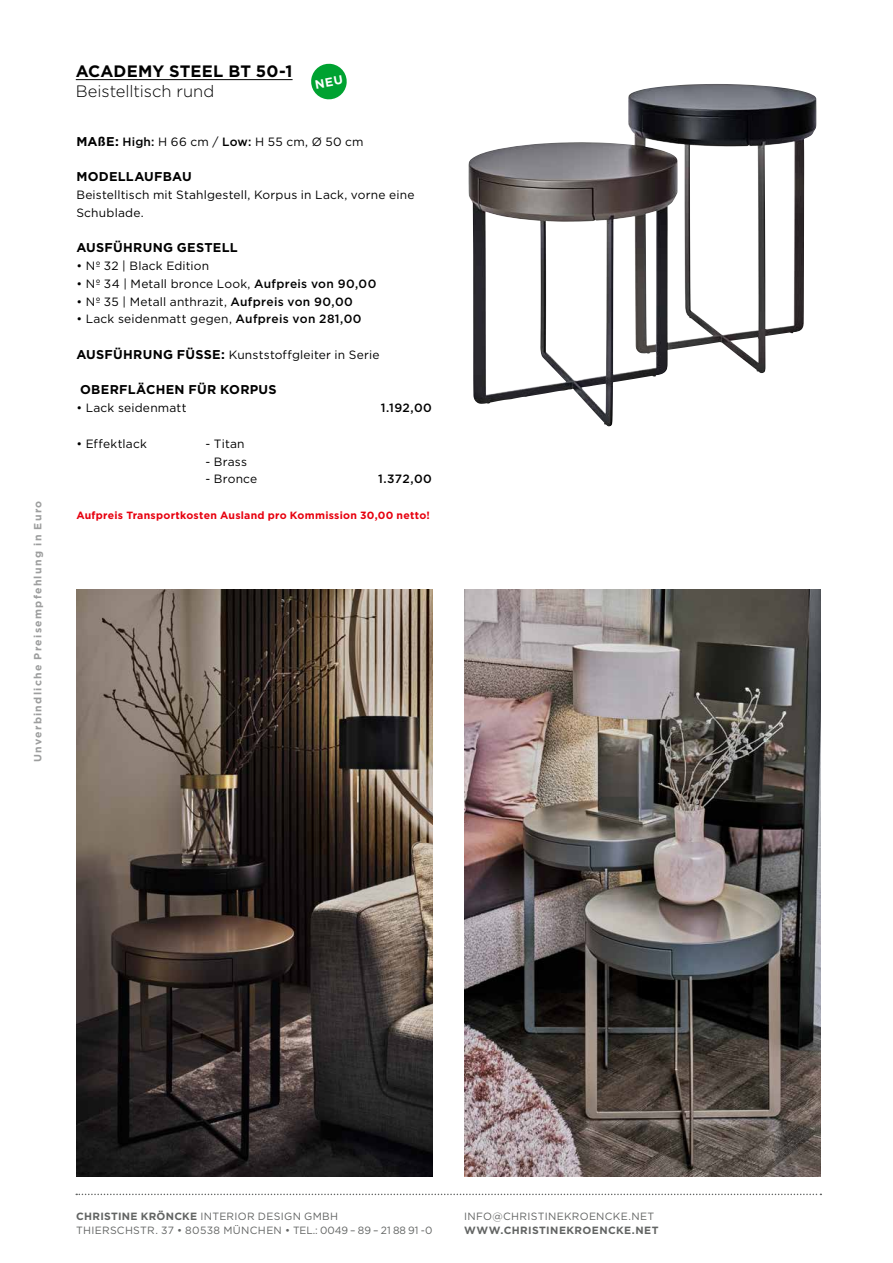
<style>
.page{position:relative;width:893px;height:1263px;background:#fff}
.page>*{position:absolute;margin:0;border:0;box-sizing:border-box;transform-origin:0 0}
.t1{font:700 16.5px "Gotham";letter-spacing:.005em;color:#000}
.t2{font:300 16.5px "Gotham";letter-spacing:-.005em;color:#000}
.t3{font:700 12.75px "Gotham";letter-spacing:.02em;color:#000}
.t4{font:12px/17.7px "Gotham";letter-spacing:.015em;color:#000}
.t5{font:500 12px "Gotham";letter-spacing:.03em;color:#000}
.t6{font:10.5px/13.5px "Gotham";letter-spacing:.03em;color:#626463}
.t7{font:700 10.5px "Gotham";letter-spacing:.025em;color:#e7000e}
.t8{font:700 10.5px "Gotham";letter-spacing:.125em;color:#9d9e9e}
.t9{font:700 10.5px "Gotham";letter-spacing:.04em;color:#626463}
.s1{font-weight:700;font-size:12.75px}
.s2{font-weight:500}
.s3{font-weight:700}
</style>
<div class="page">
<svg style="left:76px;top:1193px;width:745px;height:2px"></svg>
<hr style="left:76px;top:79px;width:217px;height:1px;background:#000">
<img style="left:468px;top:84px;width:348px;height:342px">
<img style="left:77px;top:590px;width:356px;height:586px">
<img style="left:465px;top:590px;width:356px;height:586px">
<svg style="left:311px;top:63px;width:36px;height:37px"></svg>
<p class="t8" style="left:32px;top:762px;width:263px;rotate:-90deg">Unverbindliche Preisempfehlung in Euro</p>
<h1 class="t1" style="left:76px;top:62px;width:218px">ACADEMY STEEL BT 50-1</h1>
<h1 class="t2" style="left:76px;top:82px;width:140px">Beistelltisch rund</h1>
<p class="t4" style="left:76px;top:132px;width:289px"><span class="s1">MAßE:</span> <span class="s2">High:</span> H 66 cm / <span class="s2">Low:</span> H 55 cm, Ø 50 cm</p>
<p class="t3" style="left:76px;top:169px;width:117px">MODELLAUFBAU</p>
<p class="t4" style="left:76px;top:186px;width:340px">Beistelltisch mit Stahlgestell, Korpus in Lack, vorne eine<br>Schublade.</p>
<p class="t3" style="left:76px;top:240px;width:163px">AUSFÜHRUNG GESTELL</p>
<p class="t4" style="left:76px;top:257px;width:134px">• Nº 32 | Black Edition</p>
<p class="t4" style="left:76px;top:274px;width:302px">• Nº 34 | Metall bronce Look, <span class="s2">Aufpreis von 90,00</span></p>
<p class="t4" style="left:76px;top:292px;width:278px">• Nº 35 | Metall anthrazit, <span class="s2">Aufpreis von 90,00</span></p>
<p class="t4" style="left:76px;top:310px;width:287px">• Lack seidenmatt gegen, <span class="s2">Aufpreis von 281,00</span></p>
<p class="t4" style="left:76px;top:346px;width:305px"><span class="s1">AUSFÜHRUNG FÜSSE:</span> Kunststoffgleiter in Serie</p>
<p class="t3" style="left:80px;top:382px;width:198px">OBERFLÄCHEN FÜR KORPUS</p>
<p class="t4" style="left:76px;top:399px;width:112px">• Lack seidenmatt</p>
<p class="t5" style="left:381px;top:401px;width:53px">1.192,00</p>
<p class="t4" style="left:76px;top:434px;width:72px">• Effektlack</p>
<p class="t4" style="left:205px;top:434px;width:41px">- Titan</p>
<p class="t4" style="left:205px;top:452px;width:43px">- Brass</p>
<p class="t4" style="left:205px;top:470px;width:53px">- Bronce</p>
<p class="t5" style="left:378px;top:472px;width:55px">1.372,00</p>
<p class="t7" style="left:76px;top:509px;width:355px">Aufpreis Transportkosten Ausland pro Kommission 30,00 netto!</p>
<p class="t6" style="left:76px;top:1210px;width:358px"><span class="s3">CHRISTINE KRÖNCKE</span> INTERIOR DESIGN GMBH<br>THIERSCHSTR. 37 • 80538 MÜNCHEN • TEL.: 0049 – 89 – 21 88 91 -0</p>
<p class="t6" style="left:464px;top:1210px;width:191px">INFO@CHRISTINEKROENCKE.NET</p>
<p class="t9" style="left:464px;top:1224px;width:196px">WWW.CHRISTINEKROENCKE.NET</p>
</div>
